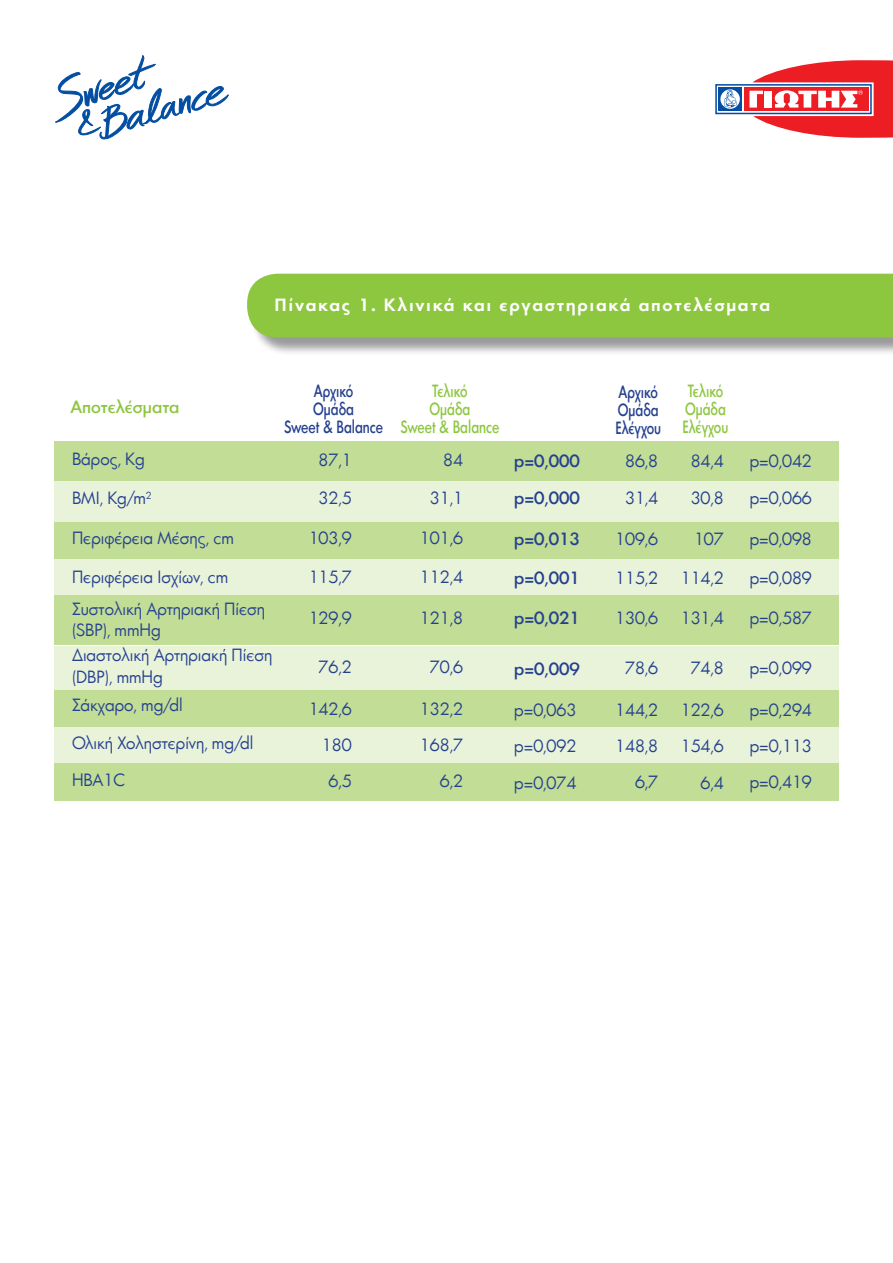
<style>
.page{position:relative;width:893px;height:1263px;background:#fff}
.page>*{position:absolute;margin:0;border:0;box-sizing:border-box;transform-origin:0 0}
.t1{font:16.5px/36px "Art Futur H Plain";color:#25408f}
.t2{font:16.5px "Art Futur H Bold";letter-spacing:.1em;color:#fff}
.t3{font:16.5px/18px "Art Futur H Demi";color:#25408f;scale:.76 1}
.t4{font:16.5px/18px "Art Futur H Demi";color:#8dc63f;text-align:center;scale:.76 1}
.t5{font:16.5px "Art Futur H Demi";color:#25408f}
.t6{font:16.5px "Art Futur H Demi";color:#8dc63f}
</style>
<div class="page">
<div style="left:249px;top:276px;width:644px;height:80px;background:#000;opacity:.4"></div>
<div style="left:247px;top:274px;width:646px;height:63px;background:#8dc63f"></div>
<div style="left:54px;top:441px;width:784px;height:40px;background:#c1dd96"></div>
<div style="left:54px;top:481px;width:784px;height:41px;background:#e9f3da"></div>
<div style="left:54px;top:522px;width:784px;height:40px;background:#c1dd96"></div>
<div style="left:54px;top:559px;width:784px;height:39px;background:#e9f3da"></div>
<div style="left:54px;top:596px;width:784px;height:49px;background:#c1dd96"></div>
<div style="left:54px;top:646px;width:784px;height:46px;background:#e9f3da"></div>
<div style="left:54px;top:691px;width:784px;height:36px;background:#c1dd96"></div>
<div style="left:54px;top:727px;width:784px;height:37px;background:#e9f3da"></div>
<div style="left:54px;top:763px;width:784px;height:38px;background:#c1dd96"></div>
<svg style="left:715px;top:60px;width:178px;height:78px"></svg>
<svg style="left:55px;top:55px;width:174px;height:85px"></svg>
<p class="t6" style="left:70px;top:397px;width:110px">Αποτελέσματα</p>
<p class="t2" style="left:275px;top:295px;width:497px">Πίνακας 1. Κλινικά και εργαστηριακά αποτελέσματα</p>
<p class="t3" style="left:284px;top:382px;width:132px;text-align:center">Αρχικό<br>Ομάδα<br>Sweet &amp; Balance</p>
<p class="t4" style="left:400px;top:383px;width:132px">Τελικό<br>Ομάδα<br>Sweet &amp; Balance</p>
<p class="t4" style="left:683px;top:383px;width:62px">Τελικό<br>Ομάδα<br>Ελέγχου</p>
<p class="t3" style="left:615px;top:383px;width:62px">Αρχικό<br>Ομάδα<br>Ελέγχου</p>
<p class="t1" style="left:72px;top:442px;width:74px">Βάρος, Kg</p>
<p class="t1" style="left:72px;top:481px;width:81px">BMI, Kg/m<sup>2</sup></p>
<p class="t1" style="left:72px;top:521px;width:163px">Περιφέρεια Μέσης, cm</p>
<p class="t1" style="left:72px;top:562px;width:194px;line-height:31.5px">Περιφέρεια Ισχίων, cm<br>Συστολική Αρτηριακή Πίεση</p>
<p class="t1" style="left:72px;top:618px;width:202px;line-height:25.5px">(SBP), mmHg<br>Διαστολική Αρτηριακή Πίεση</p>
<p class="t1" style="left:72px;top:663px;width:112px;line-height:28.5px">(DBP), mmHg<br>Σάκχαρο, mg/dl</p>
<p class="t1" style="left:72px;top:725px;width:183px">Ολική Χοληστερίνη, mg/dl</p>
<p class="t1" style="left:72px;top:763px;width:55px">ΗΒΑ1C</p>
<p class="t1" style="left:319px;top:443px;width:35px">87,1</p>
<p class="t1" style="left:319px;top:481px;width:35px">32,5</p>
<p class="t1" style="left:309px;top:521px;width:44px">103,9</p>
<p class="t1" style="left:309px;top:560px;width:44px">115,7</p>
<p class="t1" style="left:309px;top:601px;width:44px">129,9</p>
<p class="t1" style="left:319px;top:650px;width:35px">76,2</p>
<p class="t1" style="left:309px;top:692px;width:44px;text-align:right">142,6<br>180<br>6,5</p>
<p class="t1" style="left:443px;top:443px;width:21px">84</p>
<p class="t1" style="left:430px;top:481px;width:35px">31,1</p>
<p class="t1" style="left:420px;top:521px;width:44px">101,6</p>
<p class="t1" style="left:420px;top:560px;width:44px">112,4</p>
<p class="t1" style="left:420px;top:601px;width:44px">121,8</p>
<p class="t1" style="left:430px;top:650px;width:35px">70,6</p>
<p class="t1" style="left:420px;top:692px;width:44px;text-align:right">132,2<br>168,7<br>6,2</p>
<p class="t5" style="left:514px;top:451px;width:67px">p=0,000</p>
<p class="t5" style="left:514px;top:489px;width:67px">p=0,000</p>
<p class="t5" style="left:514px;top:529px;width:67px">p=0,013</p>
<p class="t5" style="left:514px;top:568px;width:67px">p=0,001</p>
<p class="t5" style="left:514px;top:609px;width:67px">p=0,021</p>
<p class="t5" style="left:514px;top:660px;width:67px">p=0,009</p>
<p class="t1" style="left:514px;top:692px;width:64px">p=0,063 p=0,092</p>
<p class="t1" style="left:514px;top:766px;width:64px">p=0,074</p>
<p class="t1" style="left:625px;top:443px;width:35px">86,8</p>
<p class="t1" style="left:625px;top:481px;width:35px">31,4</p>
<p class="t1" style="left:615px;top:521px;width:44px">109,6</p>
<p class="t1" style="left:615px;top:560px;width:44px">115,2</p>
<p class="t1" style="left:615px;top:601px;width:44px">130,6</p>
<p class="t1" style="left:625px;top:650px;width:35px">78,6</p>
<p class="t1" style="left:615px;top:692px;width:44px;text-align:right">144,2<br>148,8<br>6,7</p>
<p class="t1" style="left:691px;top:443px;width:35px">84,4</p>
<p class="t1" style="left:691px;top:481px;width:35px">30,8</p>
<p class="t1" style="left:694px;top:521px;width:31px">107</p>
<p class="t1" style="left:681px;top:560px;width:44px">114,2</p>
<p class="t1" style="left:681px;top:601px;width:44px">131,4</p>
<p class="t1" style="left:691px;top:650px;width:35px">74,8</p>
<p class="t1" style="left:681px;top:692px;width:44px">122,6<br>154,6</p>
<p class="t1" style="left:701px;top:766px;width:25px">6,4</p>
<p class="t1" style="left:750px;top:443px;width:64px">p=0,042</p>
<p class="t1" style="left:750px;top:481px;width:64px">p=0,066</p>
<p class="t1" style="left:750px;top:521px;width:64px">p=0,098</p>
<p class="t1" style="left:750px;top:560px;width:64px">p=0,089</p>
<p class="t1" style="left:750px;top:601px;width:64px">p=0,587</p>
<p class="t1" style="left:750px;top:650px;width:64px">p=0,099</p>
<p class="t1" style="left:750px;top:692px;width:64px;text-align:justify">p=0,294 p=0,113 p=0,419</p>
</div>
